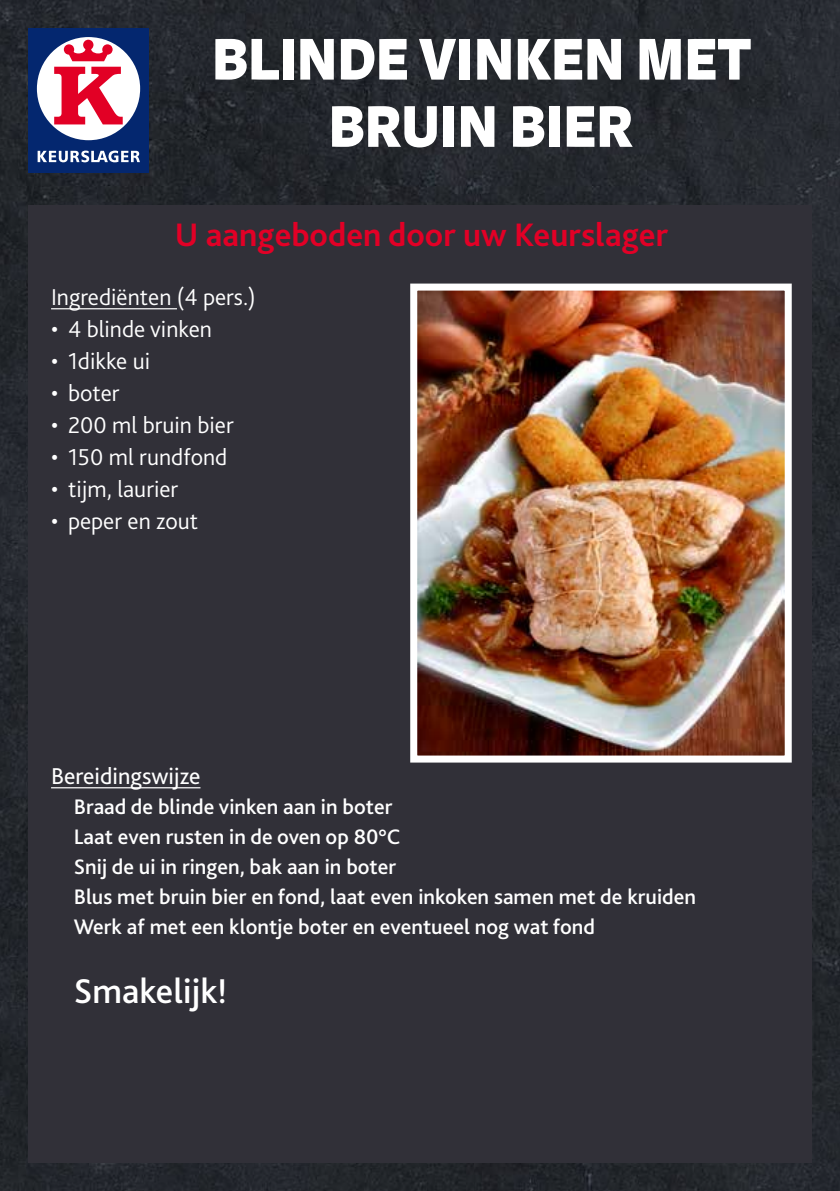
<style>
.page{position:relative;width:840px;height:1191px;background:#fff}
.page>*{position:absolute;margin:0;border:0;box-sizing:border-box;transform-origin:0 0}
.t1{font:700 56px/67.2px "Signo";letter-spacing:-.01em;color:#fff;text-align:center}
.t2{font:500 36px "Bliss 2";color:#fff}
.t3{font:700 34px "Bliss 2";color:#e20026}
.t4{font:300 24px "Bliss 2";color:#fff}
.t5{font:24px "Bliss 2";color:#fff}
.t6{font:500 22px/30px "Bliss 2";color:#fff}
</style>
<div class="page">
<div style="left:0;top:0;width:839px;height:1191px;background:#25282e"></div>
<div style="left:28px;top:205px;width:783px;height:957px;background:#313038"></div>
<hr style="left:51px;top:308px;width:126px;height:1px;background:#fff">
<hr style="left:51px;top:787px;width:149px;height:1px;background:#fff">
<div style="left:28px;top:28px;width:121px;height:144px;background:#04276f"></div>
<div style="left:37px;top:37px;width:103px;height:103px;background:#fff;border-radius:50%"></div>
<svg style="left:64px;top:40px;width:48px;height:21px"></svg>
<svg style="left:54px;top:67px;width:69px;height:57px"></svg>
<svg style="left:38px;top:151px;width:102px;height:12px"></svg>
<img style="left:410px;top:283px;width:382px;height:480px">
<h1 class="t1" style="left:211px;top:25px;width:541px">BLINDE VINKEN MET<br>BRUIN BIER</h1>
<h3 class="t3" style="left:175px;top:214px;width:494px">U aangeboden door uw Keurslager</h3>
<p class="t4" style="left:51px;top:282px;width:206px">Ingrediënten (4 pers.)</p>
<p class="t4" style="left:51px;top:314px;width:162px">• 4 blinde vinken</p>
<p class="t4" style="left:51px;top:346px;width:101px">• 1dikke ui</p>
<p class="t4" style="left:51px;top:378px;width:70px">• boter</p>
<p class="t4" style="left:51px;top:410px;width:184px">• 200 ml bruin bier</p>
<p class="t4" style="left:51px;top:442px;width:178px">• 150 ml rundfond</p>
<p class="t4" style="left:51px;top:474px;width:129px">• tijm, laurier</p>
<p class="t4" style="left:51px;top:506px;width:148px">• peper en zout</p>
<p class="t5" style="left:51px;top:761px;width:151px">Bereidingswijze</p>
<p class="t6" style="left:74px;top:791px;width:623px">Braad de blinde vinken aan in boter<br>Laat even rusten in de oven op 80°C<br>Snij de ui in ringen, bak aan in boter<br>Blus met bruin bier en fond, laat even inkoken samen met de kruiden Werk af met een klontje boter en eventueel nog wat fond</p>
<h2 class="t2" style="left:74px;top:968px;width:155px">Smakelijk!</h2>
</div>
